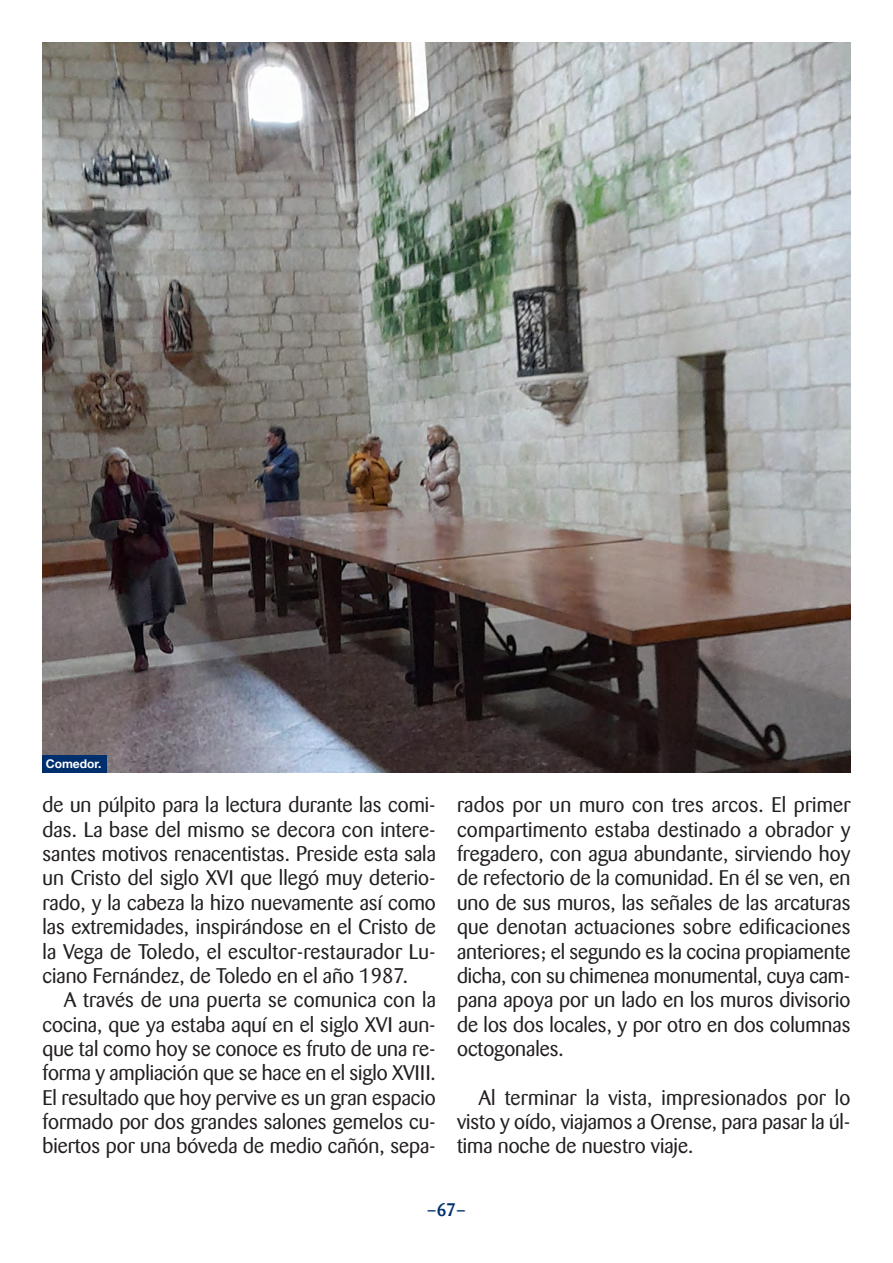
<style>
.page{position:relative;width:893px;height:1263px;background:#fff}
.page>*{position:absolute;margin:0;border:0;box-sizing:border-box;transform-origin:0 0}
.t1{font:21px/24.3px "Barmeno";color:#231f20;text-align:justify}
.t2{font:500 18px "Barmeno";color:#002f6e}
.t3{font:700 12px "Helvetica Neue";color:#fff}
</style>
<div class="page">
<img style="left:43px;top:43px;width:807px;height:729px">
<div style="left:43px;top:755px;width:64px;height:17px;background:#002f6e"></div>
<p class="t3" style="left:46px;top:757px;width:57px">Comedor.</p>
<p class="t1" style="left:43px;top:795px;width:395px">de un púlpito para la lectura durante las comi&shy;das. La base del mismo se decora con intere&shy;santes motivos renacentistas. Preside esta sala un Cristo del siglo XVI que llegó muy deterio&shy;rado, y la cabeza la hizo nuevamente así como las extremidades, inspirándose en el Cristo de la Vega de Toledo, el escultor-restaurador Lu&shy;ciano Fernández, de Toledo en el año 1987.</p>
<p class="t1" style="left:42px;top:989px;width:395px;text-indent:21px">A través de una puerta se comunica con la cocina, que ya estaba aquí en el siglo XVI aun&shy;que tal como hoy se conoce es fruto de una re&shy;forma y ampliación que se hace en el siglo XVIII.<br>El resultado que hoy pervive es un gran espacio formado por dos grandes salones gemelos cu&shy;biertos por una bóveda de medio cañón, sepa-</p>
<p class="t1" style="left:457px;top:795px;width:395px">rados por un muro con tres arcos. El primer compartimento estaba destinado a obrador y fregadero, con agua abundante, sirviendo hoy de refectorio de la comunidad. En él se ven, en uno de sus muros, las señales de las arcaturas que denotan actuaciones sobre edificaciones anteriores; el segundo es la cocina propiamente dicha, con su chimenea monumental, cuya cam&shy;pana apoya por un lado en los muros divisorio de los dos locales, y por otro en dos columnas octogonales.</p>
<p class="t1" style="left:457px;top:1087px;width:395px;text-indent:21px">Al terminar la vista, impresionados por lo visto y oído, viajamos a Orense, para pasar la úl&shy;tima noche de nuestro viaje.</p>
<p class="t2" style="left:427px;top:1202px;width:41px">–67–</p>
</div>
